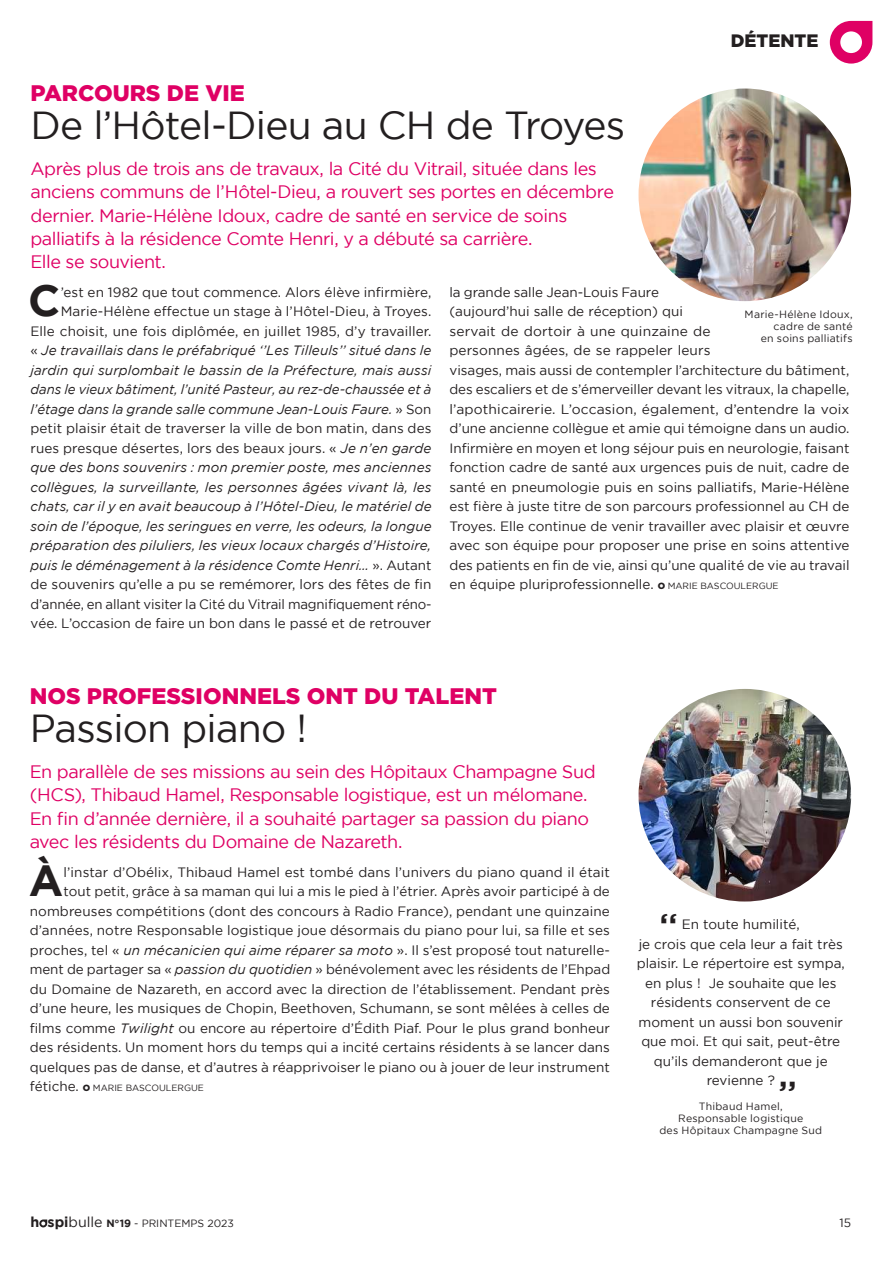
<style>
.page{position:relative;width:893px;height:1263px;background:#fff}
.page>*{position:absolute;margin:0;border:0;box-sizing:border-box;transform-origin:0 0}
.t1{font:700 43.65px "Gotham";color:#231f20}
.t2{font:39px "Gotham";letter-spacing:-.02em;color:#231f20}
.t3{font:700 30px "Gotham";color:#231f20}
.t4{font:900 22.5px "Gotham";color:#df0064}
.t5{font:18px/23.2px "Gotham";letter-spacing:-.025em;color:#df0064}
.t6{font:900 18px "Gotham";color:#231f20}
.t7{font:13.5px/19.5px "Gotham";color:#231f20}
.t8{font:italic 13.5px/19.5px "Gotham";letter-spacing:.005em;color:#231f20;text-align:right}
.t9{font:12px "Gotham";color:#231f20}
.t10{font:10.5px/12px "Gotham";letter-spacing:.025em;color:#231f20;text-align:center}
.t11{font:10.5px "Gotham";color:#231f20}
.t12{font:9px "Gotham";color:#231f20}
.s1{font-style:normal}
.s2{font-weight:900;font-size:9px}
.s3{font-size:9px}
.s4{font-style:italic}
.s5{font-size:13.5px}
.s6{font-weight:900}
.s7{font-weight:700;font-size:14.25px}
.s8{font-size:14.25px}
.s9{font-weight:700}
</style>
<div class="page">
<img style="left:638px;top:89px;width:213px;height:212px;border-radius:106px">
<img style="left:638px;top:689px;width:213px;height:212px;border-radius:106px">
<svg style="left:830px;top:21px;width:42px;height:43px"></svg>
<svg style="left:39px;top:1219px;width:8px;height:8px"></svg>
<h3 class="t6" style="left:731px;top:31px;width:89px">DÉTENTE</h3>
<h3 class="t4" style="left:30px;top:80px;width:216px">PARCOURS DE VIE</h3>
<h2 class="t2" style="left:30px;top:104px;width:596px">De l’Hôtel-Dieu au CH de Troyes</h2>
<p class="t5" style="left:30px;top:157px;width:585px">Après plus de trois ans de travaux, la Cité du Vitrail, située dans les anciens communs de l’Hôtel-Dieu, a rouvert ses portes en décembre dernier. Marie-Hélène Idoux, cadre de santé en service de soins palliatifs à la résidence Comte Henri, y a débuté sa carrière.<br>Elle se souvient.</p>
<h1 class="t1" style="left:28px;top:276px;width:34px">C</h1>
<p class="t8" style="left:30px;top:282px;width:403px"><span class="s1">’est en 1982 que tout commence. Alors élève infirmière, Marie-Hélène effectue un stage à l’Hôtel-Dieu, à Troyes.<br>Elle choisit, une fois diplômée, en juillet 1985, d’y travailler. «</span> Je travaillais dans le préfabriqué ‘’Les Tilleuls’’ situé dans le jardin qui surplombait le bassin de la Préfecture, mais aussi dans le vieux bâtiment, l’unité Pasteur, au rez-de-chaussée et à l’étage dans la grande salle commune Jean-Louis Faure. <span class="s1">» Son petit plaisir était de traverser la ville de bon matin, dans des rues presque désertes, lors des beaux jours. «</span> Je n’en garde que des bons souvenirs : mon premier poste, mes anciennes collègues, la surveillante, les personnes âgées vivant là, les chats, car il y en avait beaucoup à l’Hôtel-Dieu, le matériel de soin de l’époque, les seringues en verre, les odeurs, la longue préparation des piluliers, les vieux locaux chargés d’Histoire, puis le déménagement à la résidence Comte Henri… <span class="s1">». Autant de souvenirs qu’elle a pu se remémorer, lors des fêtes de fin d’année, en allant visiter la Cité du Vitrail magnifiquement réno&shy;vée. L’occasion de faire un bon dans le passé et de retrouver</span></p>
<p class="t7" style="left:449px;top:282px;width:402px">la grande salle Jean-Louis Faure<br>(aujourd’hui salle de réception) qui<br>servait de dortoir à une quinzaine de<br>personnes âgées, de se rappeler leurs<br>visages, mais aussi de contempler l’architecture du bâtiment, des escaliers et de s’émerveiller devant les vitraux, la chapelle, l’apothicairerie. L’occasion, également, d’entendre la voix d’une ancienne collègue et amie qui témoigne dans un audio.<br>Infirmière en moyen et long séjour puis en neurologie, faisant fonction cadre de santé aux urgences puis de nuit, cadre de santé en pneumologie puis en soins palliatifs, Marie-Hélène est fière à juste titre de son parcours professionnel au CH de Troyes. Elle continue de venir travailler avec plaisir et œuvre avec son équipe pour proposer une prise en soins attentive des patients en fin de vie, ainsi qu’une qualité de vie au travail en équipe pluriprofessionnelle. <span class="s2">O</span> <span class="s3">MARIE BASCOULERGUE</span></p>
<p class="t10" style="left:745px;top:308px;width:110px;text-align:right">Marie-Hélène Idoux, cadre de santé<br>en soins palliatifs</p>
<h3 class="t4" style="left:30px;top:683px;width:469px">NOS PROFESSIONNELS ONT DU TALENT</h3>
<h2 class="t2" style="left:30px;top:707px;width:279px">Passion piano !</h2>
<p class="t5" style="left:30px;top:760px;width:567px">En parallèle de ses missions au sein des Hôpitaux Champagne Sud (HCS), Thibaud Hamel, Responsable logistique, est un mélomane.<br>En fin d’année dernière, il a souhaité partager sa passion du piano avec les résidents du Domaine de Nazareth.</p>
<h1 class="t1" style="left:29px;top:855px;width:36px">À</h1>
<p class="t7" style="left:30px;top:862px;width:582px;text-align:right">l’instar d’Obélix, Thibaud Hamel est tombé dans l’univers du piano quand il était<br>tout petit, grâce à sa maman qui lui a mis le pied à l’étrier. Après avoir participé à de nombreuses compétitions (dont des concours à Radio France), pendant une quinzaine d’années, notre Responsable logistique joue désormais du piano pour lui, sa fille et ses proches, tel « <span class="s4">un mécanicien qui aime réparer sa moto</span> ». Il s’est proposé tout naturelle&shy;ment de partager sa « <span class="s4">passion du quotidien</span> » bénévolement avec les résidents de l’Ehpad du Domaine de Nazareth, en accord avec la direction de l’établissement. Pendant près d’une heure, les musiques de Chopin, Beethoven, Schumann, se sont mêlées à celles de films comme <span class="s4">Twilight</span> ou encore au répertoire d’Édith Piaf. Pour le plus grand bonheur des résidents. Un moment hors du temps qui a incité certains résidents à se lancer dans quelques pas de danse, et d’autres à réapprivoiser le piano ou à jouer de leur instrument</p>
<p class="t12" style="left:30px;top:1083px;width:176px"><span class="s5">fétiche.</span> <span class="s6">O</span> MARIE BASCOULERGUE</p>
<h3 class="t3" style="left:660px;top:907px;width:19px">‘‘</h3>
<p class="t7" style="left:637px;top:915px;width:210px;text-align:center">En toute humilité,<br>je crois que cela leur a fait très plaisir. Le répertoire est sympa, en plus ! Je souhaite que les résidents conservent de ce moment un aussi bon souvenir que moi. Et qui sait, peut-être qu’ils demanderont que je revienne ?</p>
<h3 class="t3" style="left:796px;top:1098px;width:19px;rotate:-180deg">‘‘</h3>
<p class="t10" style="left:659px;top:1100px;width:164px">Thibaud Hamel,<br>Responsable logistique<br>des Hôpitaux Champagne Sud</p>
<p class="t11" style="left:30px;top:1218px;width:205px"><span class="s7">h spi</span><span class="s8">bulle</span> <span class="s9">N°19</span> - PRINTEMPS 2023</p>
<p class="t9" style="left:839px;top:1216px;width:13px">15</p>
</div>
